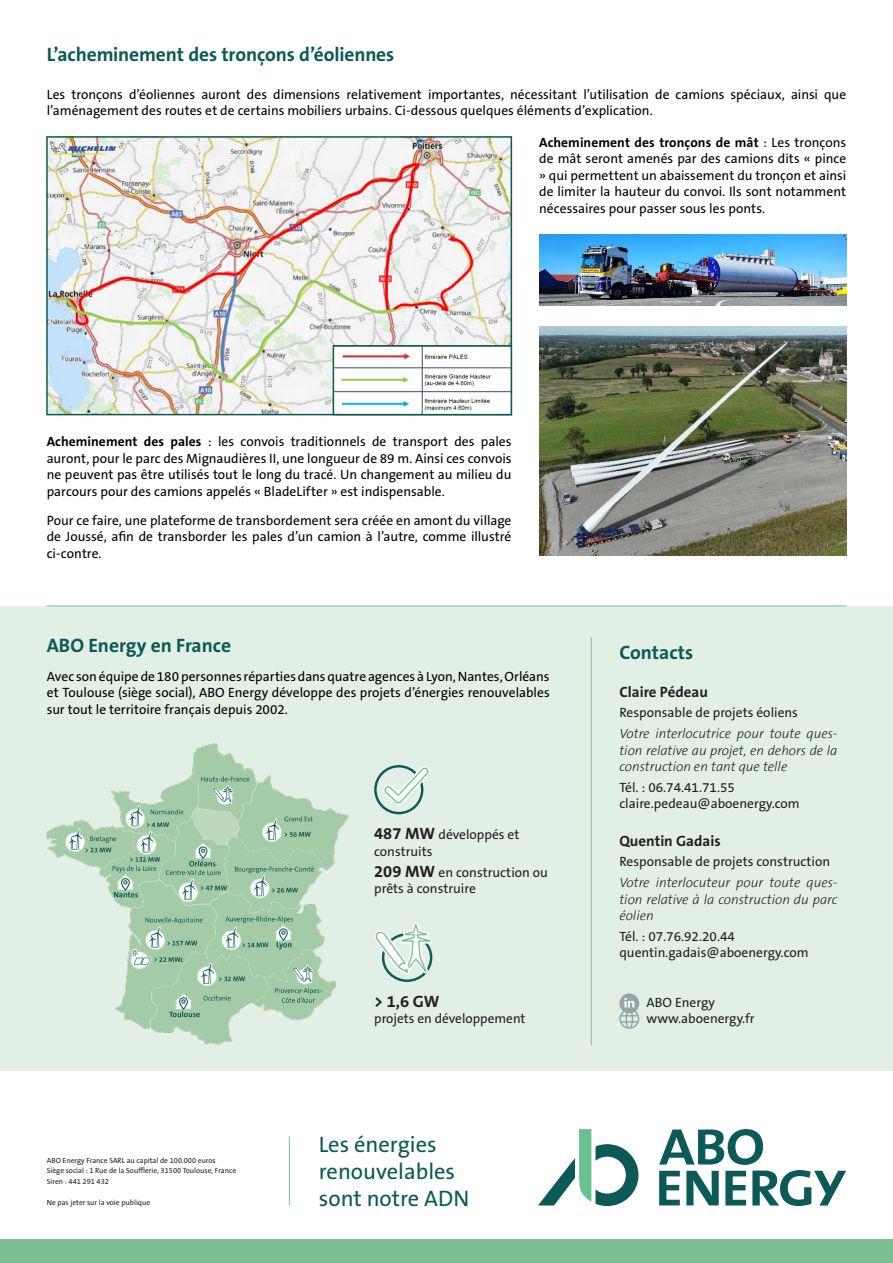
<style>
.page{position:relative;width:893px;height:1263px;background:#fff}
.page>*{position:absolute;margin:0;border:0;box-sizing:border-box;transform-origin:0 0}
.t1{font:22.5px/27px "The Sans B W5 Plain";color:#0b5a55}
.t2{font:700 19.5px "The Sans B W7";letter-spacing:-.005em;color:#0b5a55}
.t3{font:700 16.5px "The Sans B W7";color:#231f20}
.t4{font:700 15px "The Sans B W7";color:#231f20}
.t5{font:13.5px/16.5px "The Sans B W5 Plain";color:#000;text-align:justify}
.t6{font:13.5px/16.5px "The Sans B W5 Plain";color:#231f20}
.t7{font:italic 300 13.5px/16.5px "The Sans B3";color:#231f20;text-align:justify}
.t8{font:7.5px "The Sans B W5 Plain";color:#231f20}
.s1{font-family:"The Sans B W7";font-weight:700}
.s2{font-family:"The Sans B W7";font-weight:700;font-size:16.5px}
</style>
<div class="page">
<div style="left:0;top:606px;width:893px;height:464px;background:#e2efe4"></div>
<hr style="left:591px;top:637px;width:1px;height:408px;background:#7bbf92">
<svg style="left:619px;top:993px;width:20px;height:20px"></svg>
<svg style="left:619px;top:998px;width:20px;height:31px"></svg>
<hr style="left:47px;top:606px;width:799px;height:1px;background:#7bbf92">
<svg style="left:538px;top:1129px;width:100px;height:77px"></svg>
<svg style="left:659px;top:1129px;width:187px;height:77px"></svg>
<hr style="left:289px;top:1136px;width:1px;height:69px;background:#7bbf92">
<div style="left:0;top:1240px;width:893px;height:23px;background:#7bbf92"></div>
<img style="left:47px;top:743px;width:302px;height:302px">
<svg style="left:374px;top:765px;width:56px;height:50px"></svg>
<svg style="left:374px;top:924px;width:59px;height:58px"></svg>
<img style="left:49px;top:139px;width:460px;height:273px">
<div style="left:46px;top:136px;width:466px;height:279px;border:2px solid #0b5a55"></div>
<img style="left:336px;top:348px;width:173px;height:64px">
<div style="left:333px;top:345px;width:179px;height:70px;border:2px solid #0b5a55"></div>
<img style="left:539px;top:234px;width:307px;height:71px">
<img style="left:539px;top:327px;width:307px;height:228px">
<p class="t2" style="left:47px;top:42px;width:349px">L’acheminement des tronçons d’éoliennes</p>
<p class="t5" style="left:47px;top:86px;width:801px">Les tronçons d’éoliennes auront des dimensions relativement importantes, nécessitant l’utilisation de camions spéciaux, ainsi que l’aménagement des routes et de certains mobiliers urbains. Ci-dessous quelques éléments d’explication.</p>
<p class="t5" style="left:539px;top:134px;width:309px"><span class="s1">Acheminement des tronçons de mât</span> : Les tronçons de mât seront amenés par des camions dits « pince » qui permettent un abaissement du tronçon et ainsi de limiter la hauteur du convoi. Ils sont notamment nécessaires pour passer sous les ponts.</p>
<p class="t5" style="left:47px;top:433px;width:466px"><span class="s1">Acheminement des pales</span> : les convois traditionnels de transport des pales auront, pour le parc des Mignaudières II, une longueur de 89 m. Ainsi ces convois ne peuvent pas être utilisés tout le long du tracé. Un changement au milieu du parcours pour des camions appelés « BladeLifter » est indispensable.</p>
<p class="t5" style="left:47px;top:512px;width:466px">Pour ce faire, une plateforme de transbordement sera créée en amont du village de Joussé, afin de transborder les pales d’un camion à l’autre, comme illustré ci-contre.</p>
<p class="t2" style="left:47px;top:632px;width:186px">ABO Energy en France</p>
<p class="t5" style="left:47px;top:668px;width:504px">Avec son équipe de 180 personnes réparties dans quatre agences à Lyon, Nantes, Orléans et Toulouse (siège social), ABO Energy développe des projets d’énergies renouvelables sur tout le territoire français depuis 2002.</p>
<p class="t6" style="left:374px;top:826px;width:147px"><span class="s2">487 MW</span> développés et construits</p>
<p class="t6" style="left:374px;top:864px;width:175px"><span class="s2">209 MW</span> en construction ou prêts à construire</p>
<p class="t8" style="left:47px;top:1155px;width:171px">ABO Energy France SARL au capital de 100.000 euros</p>
<p class="t8" style="left:47px;top:1166px;width:191px">Siège social : 1 Rue de la Soufflerie, 31500 Toulouse, France</p>
<p class="t8" style="left:47px;top:1176px;width:64px">Siren : 441 291 432</p>
<p class="t8" style="left:47px;top:1197px;width:105px">Ne pas jeter sur la voie publique</p>
<p class="t3" style="left:374px;top:991px;width:67px">&gt; 1,6 GW</p>
<p class="t6" style="left:374px;top:1011px;width:153px">projets en développement</p>
<p class="t1" style="left:319px;top:1131px;width:152px">Les énergies renouvelables sont notre ADN</p>
<p class="t2" style="left:619px;top:640px;width:75px">Contacts</p>
<p class="t4" style="left:619px;top:682px;width:90px">Claire Pédeau</p>
<p class="t6" style="left:619px;top:705px;width:180px">Responsable de projets éoliens</p>
<p class="t7" style="left:619px;top:726px;width:219px">Votre interlocutrice pour toute ques&shy;tion relative au projet, en dehors de la construction en tant que telle</p>
<p class="t6" style="left:619px;top:779px;width:117px">Tél. : 06.74.41.71.55</p>
<p class="t6" style="left:619px;top:796px;width:182px">claire.pedeau@aboenergy.com</p>
<p class="t4" style="left:619px;top:831px;width:103px">Quentin Gadais</p>
<p class="t6" style="left:619px;top:854px;width:212px">Responsable de projets construction</p>
<p class="t7" style="left:619px;top:875px;width:219px">Votre interlocuteur pour toute ques&shy;tion relative à la construction du parc éolien</p>
<p class="t6" style="left:619px;top:928px;width:117px">Tél. : 07.76.92.20.44</p>
<p class="t6" style="left:619px;top:945px;width:191px">quentin.gadais@aboenergy.com</p>
<p class="t6" style="left:647px;top:994px;width:70px">ABO Energy</p>
<p class="t6" style="left:647px;top:1011px;width:110px">www.aboenergy.fr</p>
</div>
